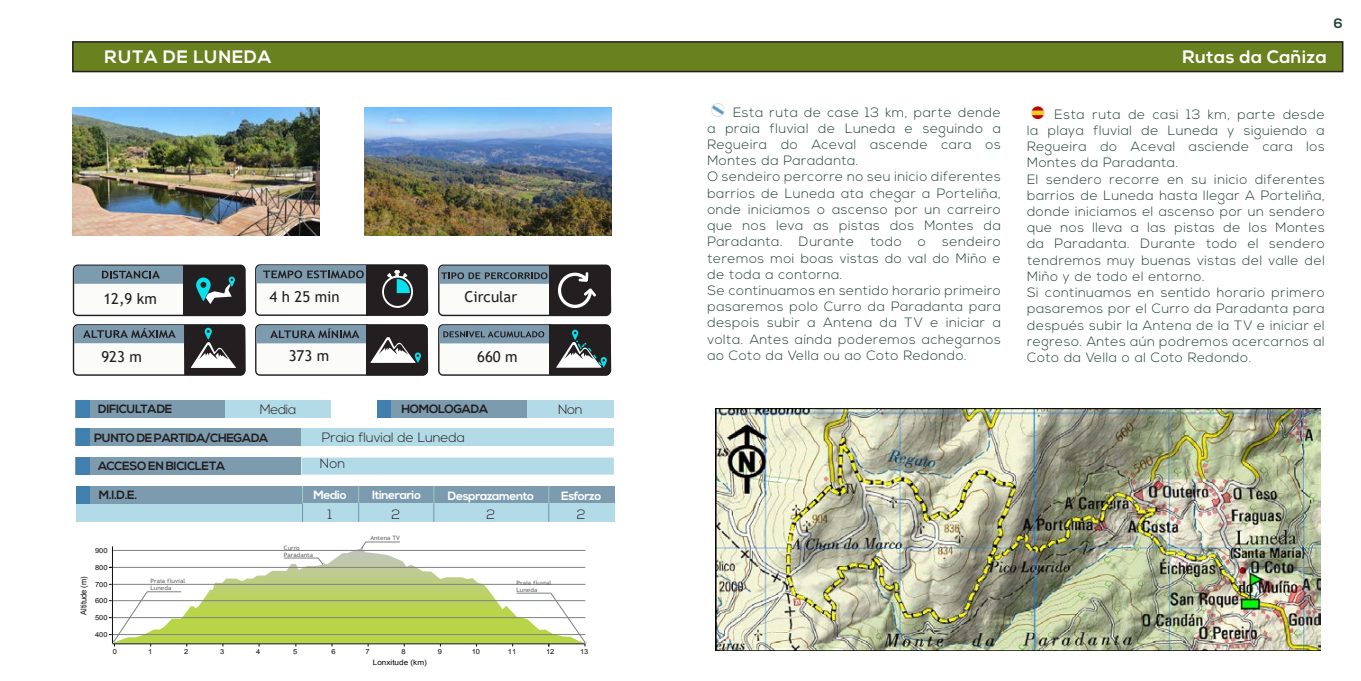
<style>
.page{position:relative;width:1361px;height:681px;background:#fff}
.page>*{position:absolute;margin:0;border:0;box-sizing:border-box;transform-origin:0 0}
.t1{font:700 18px "Nexa";letter-spacing:.03em;color:#fff}
.t2{font:700 18px "Nexa";letter-spacing:.05em;color:#fff}
.t3{font:15px "Trebuchet MS";color:#231f20}
.t4{font:300 13.5px/16.2px "Nexa";letter-spacing:.04em;color:#243f35;text-align:justify}
.t5{font:300 13.5px "Nexa";color:#231f20}
.t6{font:700 13.5px "Nexa";color:#243f35}
.t7{font:700 12px "Nexa";letter-spacing:-.03em;color:#231f20}
.t8{font:700 12px "Nexa";letter-spacing:-.03em;color:#fff}
.t9{font:8.25px "Arial";color:#0c090d;scale:.92 1}
.t10{font:7.5px "Arial";color:#0c090d;scale:1.09 1}
.t11{font:6.9px "Arial";color:#0c090d;scale:1.09 1}
.t12{font:6px/7.1px "Trebuchet MS";color:#656468;scale:1.09 1}
</style>
<div class="page">
<img style="left:73px;top:107px;width:246px;height:128px">
<img style="left:364px;top:107px;width:247px;height:128px">
<div style="left:73px;top:42px;width:1269px;height:30px;background:#69811f"></div>
<div style="left:72px;top:41px;width:1271px;height:31px;border:2px solid #231f20"></div>
<img style="left:1031px;top:106px;width:14px;height:14px">
<div style="left:75px;top:428px;width:226px;height:17px;background:#7c9baf"></div>
<div style="left:75px;top:457px;width:226px;height:17px;background:#7c9baf"></div>
<div style="left:75px;top:400px;width:150px;height:17px;background:#7c9baf"></div>
<div style="left:377px;top:400px;width:150px;height:17px;background:#7c9baf"></div>
<div style="left:76px;top:428px;width:14px;height:17px;background:#417fae"></div>
<div style="left:76px;top:457px;width:14px;height:17px;background:#417fae"></div>
<div style="left:301px;top:428px;width:313px;height:17px;background:#b3dae7"></div>
<div style="left:301px;top:457px;width:313px;height:17px;background:#b3dae7"></div>
<div style="left:76px;top:400px;width:14px;height:17px;background:#417fae"></div>
<div style="left:377px;top:400px;width:14px;height:17px;background:#417fae"></div>
<div style="left:527px;top:400px;width:87px;height:17px;background:#b4dae7"></div>
<div style="left:225px;top:400px;width:106px;height:17px;background:#b3dae7"></div>
<div style="left:303px;top:486px;width:311px;height:17px;background:#7c9baf"></div>
<div style="left:76px;top:503px;width:538px;height:18px;background:#b3dae7"></div>
<div style="left:76px;top:486px;width:226px;height:17px;background:#7c9baf"></div>
<svg style="left:302px;top:486px;width:1px;height:35px"></svg>
<svg style="left:358px;top:486px;width:1px;height:35px"></svg>
<svg style="left:433px;top:486px;width:1px;height:35px"></svg>
<svg style="left:548px;top:486px;width:1px;height:35px"></svg>
<div style="left:76px;top:486px;width:14px;height:17px;background:#417fae"></div>
<svg style="left:73px;top:264px;width:173px;height:52px"></svg>
<svg style="left:73px;top:324px;width:172px;height:51px"></svg>
<svg style="left:255px;top:324px;width:173px;height:51px"></svg>
<svg style="left:255px;top:264px;width:173px;height:52px"></svg>
<svg style="left:438px;top:324px;width:173px;height:51px"></svg>
<svg style="left:438px;top:264px;width:173px;height:52px"></svg>
<svg style="left:113px;top:548px;width:472px;height:95px"></svg>
<hr style="left:112px;top:643px;width:473px;height:1px;background:#0c090d">
<hr style="left:112px;top:546px;width:1px;height:97px;background:#0c090d">
<hr style="left:113px;top:567px;width:472px;height:1px;background:#7d8181">
<hr style="left:113px;top:584px;width:472px;height:1px;background:#7d8181">
<hr style="left:113px;top:600px;width:472px;height:1px;background:#7d8181">
<hr style="left:113px;top:617px;width:472px;height:1px;background:#7d8181">
<hr style="left:113px;top:634px;width:472px;height:1px;background:#7d8181">
<hr style="left:113px;top:550px;width:472px;height:1px;background:#7d8181">
<hr style="left:147px;top:591px;width:34px;height:1px;background:#7d8181">
<svg style="left:109px;top:591px;width:42px;height:55px"></svg>
<hr style="left:517px;top:592px;width:34px;height:1px;background:#7d8181">
<svg style="left:548px;top:592px;width:38px;height:54px"></svg>
<hr style="left:366px;top:541px;width:34px;height:1px;background:#7d8181">
<svg style="left:361px;top:541px;width:5px;height:7px"></svg>
<hr style="left:284px;top:557px;width:34px;height:1px;background:#7d8181">
<svg style="left:317px;top:557px;width:8px;height:8px"></svg>
<img style="left:715px;top:408px;width:605px;height:242px">
<img style="left:711px;top:103px;width:14px;height:14px">
<p class="t6" style="left:1333px;top:16px;width:10px">6</p>
<p class="t2" style="left:105px;top:47px;width:168px">RUTA DE LUNEDA</p>
<p class="t1" style="left:1182px;top:47px;width:146px">Rutas da Cañiza</p>
<p class="t3" style="left:103px;top:289px;width:55px">12,9 km</p>
<p class="t3" style="left:269px;top:287px;width:72px">4 h 25 min</p>
<p class="t3" style="left:464px;top:287px;width:54px">Circular</p>
<p class="t3" style="left:101px;top:347px;width:42px">923 m</p>
<p class="t3" style="left:289px;top:345px;width:42px">373 m</p>
<p class="t3" style="left:477px;top:347px;width:42px">660 m</p>
<p class="t7" style="left:98px;top:402px;width:75px">DIFICULTADE</p>
<p class="t5" style="left:260px;top:401px;width:38px">Media</p>
<p class="t7" style="left:401px;top:402px;width:88px">HOMOLOGADA</p>
<p class="t5" style="left:558px;top:401px;width:26px">Non</p>
<p class="t7" style="left:94px;top:431px;width:176px">PUNTO DE PARTIDA/CHEGADA</p>
<p class="t7" style="left:98px;top:459px;width:128px">ACCESO EN BICICLETA</p>
<p class="t8" style="left:313px;top:488px;width:35px">Medio</p>
<p class="t8" style="left:372px;top:488px;width:51px">Itinerario</p>
<p class="t8" style="left:448px;top:488px;width:88px">Desprazamento</p>
<p class="t8" style="left:561px;top:488px;width:42px">Esforzo</p>
<p class="t5" style="left:328px;top:506px;width:6px">1</p>
<p class="t5" style="left:391px;top:506px;width:10px">2</p>
<p class="t5" style="left:486px;top:506px;width:10px">2</p>
<p class="t5" style="left:577px;top:506px;width:10px">2</p>
<p class="t5" style="left:322px;top:429px;width:145px">Praia fluvial de Luneda</p>
<p class="t5" style="left:320px;top:455px;width:27px">Non</p>
<p class="t7" style="left:99px;top:488px;width:40px">M.I.D.E.</p>
<p class="t11" style="left:95px;top:545px;width:13px">900</p>
<p class="t11" style="left:95px;top:562px;width:13px">800</p>
<p class="t11" style="left:95px;top:579px;width:13px">700</p>
<p class="t9" style="left:78px;top:614px;width:43px;rotate:-90deg">Altitude (m)</p>
<p class="t11" style="left:95px;top:595px;width:13px">600</p>
<p class="t11" style="left:95px;top:612px;width:13px">500</p>
<p class="t11" style="left:95px;top:629px;width:13px">400</p>
<p class="t12" style="left:284px;top:544px;width:28px">Curro<br>Paradanta</p>
<p class="t12" style="left:370px;top:534px;width:29px">Antena TV</p>
<p class="t12" style="left:151px;top:577px;width:33px">Praia fluvial<br>Luneda</p>
<p class="t12" style="left:517px;top:579px;width:33px">Praia fluvial<br>Luneda</p>
<p class="t11" style="left:113px;top:646px;width:5px">0</p>
<p class="t11" style="left:148px;top:646px;width:5px">1</p>
<p class="t11" style="left:184px;top:646px;width:5px">2</p>
<p class="t11" style="left:220px;top:646px;width:5px">3</p>
<p class="t11" style="left:256px;top:646px;width:5px">4</p>
<p class="t11" style="left:293px;top:646px;width:5px">5</p>
<p class="t11" style="left:331px;top:646px;width:5px">6</p>
<p class="t11" style="left:365px;top:646px;width:5px">7</p>
<p class="t11" style="left:401px;top:646px;width:5px">8</p>
<p class="t11" style="left:438px;top:646px;width:5px">9</p>
<p class="t11" style="left:472px;top:646px;width:9px">10</p>
<p class="t11" style="left:508px;top:646px;width:9px">11</p>
<p class="t11" style="left:546px;top:646px;width:9px">12</p>
<p class="t11" style="left:580px;top:646px;width:9px">13</p>
<p class="t10" style="left:373px;top:657px;width:51px">Lonxitude (km)</p>
<p class="t4" style="left:707px;top:104px;width:295px;text-indent:26px">Esta ruta de case 13 km, parte dende a praia fluvial de Luneda e seguindo a Regueira do Aceval ascende cara os Montes da Paradanta.</p>
<p class="t4" style="left:707px;top:169px;width:295px">O sendeiro percorre no seu inicio diferentes barrios de Luneda ata chegar a Porteliña, onde iniciamos o ascenso por un carreiro que nos leva as pistas dos Montes da Paradanta. Durante todo o sendeiro teremos moi boas vistas do val do Miño e de toda a contorna.</p>
<p class="t4" style="left:707px;top:283px;width:295px">Se continuamos en sentido horario primeiro pasaremos polo Curro da Paradanta para despois subir a Antena da TV e iniciar a volta. Antes aínda poderemos achegarnos ao Coto da Vella ou ao Coto Redondo.</p>
<p class="t4" style="left:1027px;top:106px;width:299px;text-indent:27px">Esta ruta de casi 13 km, parte desde la playa fluvial de Luneda y siguiendo a Regueira do Aceval asciende cara los Montes da Paradanta.</p>
<p class="t4" style="left:1027px;top:171px;width:299px">El sendero recorre en su inicio diferentes barrios de Luneda hasta llegar A Porteliña, donde iniciamos el ascenso por un sendero que nos lleva a las pistas de los Montes da Paradanta. Durante todo el sendero tendremos muy buenas vistas del valle del Miño y de todo el entorno.</p>
<p class="t4" style="left:1027px;top:285px;width:299px">Si continuamos en sentido horario primero pasaremos por el Curro da Paradanta para después subir la Antena de la TV e iniciar el regreso. Antes aún podremos acercarnos al Coto da Vella o al Coto Redondo.</p>
</div>
